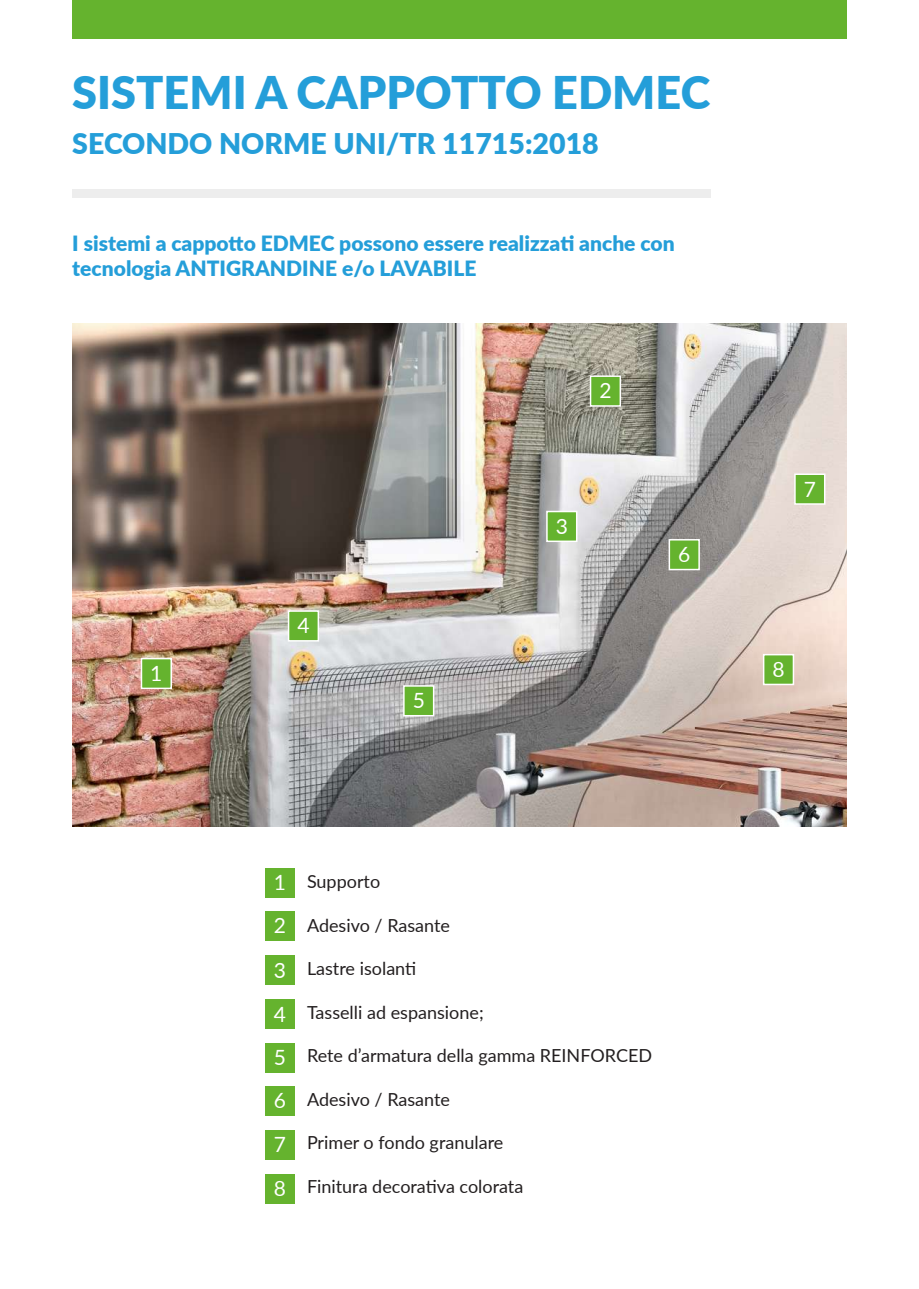
<style>
.page{position:relative;width:919px;height:1289px;background:#fff}
.page>*{position:absolute;margin:0;border:0;box-sizing:border-box;transform-origin:0 0}
.t1{font:900 45px "Lato";color:#249ed9}
.t2{font:900 28.5px "Lato";color:#249ed9}
.t3{font:900 21px/25.2px "Lato";color:#249ed9}
.t4{font:21px/43.8px "Lato";color:#fff;text-align:justify}
.t5{font:18px "Lato";color:#231f20}
</style>
<div class="page">
<div style="left:72px;top:189px;width:638px;height:9px;background:#ededed"></div>
<img style="left:72px;top:323px;width:774px;height:503px">
<div style="left:72px;top:0;width:774px;height:38px;background:#65b32e"></div>
<div style="left:141px;top:658px;width:31px;height:31px;background:#65b32e;border:2px solid #fff"></div>
<div style="left:589px;top:375px;width:32px;height:32px;background:#65b32e;border:2px solid #fff"></div>
<div style="left:546px;top:511px;width:31px;height:31px;background:#65b32e;border:2px solid #fff"></div>
<div style="left:288px;top:610px;width:31px;height:31px;background:#65b32e;border:2px solid #fff"></div>
<div style="left:403px;top:685px;width:31px;height:31px;background:#65b32e;border:2px solid #fff"></div>
<div style="left:668px;top:539px;width:31px;height:31px;background:#65b32e;border:2px solid #fff"></div>
<div style="left:794px;top:473px;width:31px;height:32px;background:#65b32e;border:2px solid #fff"></div>
<div style="left:762px;top:654px;width:32px;height:31px;background:#65b32e;border:2px solid #fff"></div>
<div style="left:265px;top:867px;width:29px;height:30px;background:#65b32e"></div>
<div style="left:265px;top:911px;width:29px;height:29px;background:#65b32e"></div>
<div style="left:265px;top:955px;width:29px;height:30px;background:#65b32e"></div>
<div style="left:265px;top:999px;width:29px;height:30px;background:#65b32e"></div>
<div style="left:265px;top:1042px;width:29px;height:30px;background:#65b32e"></div>
<div style="left:265px;top:1085px;width:29px;height:30px;background:#65b32e"></div>
<div style="left:265px;top:1130px;width:29px;height:29px;background:#65b32e"></div>
<div style="left:265px;top:1174px;width:29px;height:29px;background:#65b32e"></div>
<h1 class="t1" style="left:72px;top:58px;width:639px">SISTEMI A CAPPOTTO EDMEC</h1>
<h2 class="t2" style="left:72px;top:122px;width:528px">SECONDO NORME UNI/TR 11715:2018</h2>
<p class="t3" style="left:72px;top:229px;width:604px">I sistemi a cappotto EDMEC possono essere realizzati anche con tecnologia ANTIGRANDINE e/o LAVABILE</p>
<p class="t4" style="left:150px;top:650px;width:14px">1</p>
<p class="t4" style="left:297px;top:603px;width:14px">4</p>
<p class="t4" style="left:412px;top:677px;width:14px">5</p>
<p class="t4" style="left:599px;top:368px;width:14px">2</p>
<p class="t4" style="left:555px;top:503px;width:14px">3</p>
<p class="t4" style="left:678px;top:531px;width:14px">6</p>
<p class="t4" style="left:803px;top:466px;width:14px">7</p>
<p class="t4" style="left:772px;top:646px;width:14px">8</p>
<p class="t4" style="left:274px;top:859px;width:14px">1<br>2<br>3<br>4<br>5<br>6<br>7<br>8</p>
<p class="t5" style="left:307px;top:868px;width:75px">Supporto</p>
<p class="t5" style="left:307px;top:912px;width:144px">Adesivo / Rasante</p>
<p class="t5" style="left:307px;top:955px;width:111px">Lastre isolanti</p>
<p class="t5" style="left:307px;top:999px;width:178px">Tasselli ad espansione;</p>
<p class="t5" style="left:307px;top:1042px;width:346px">Rete d’armatura della gamma REINFORCED</p>
<p class="t5" style="left:307px;top:1086px;width:144px">Adesivo / Rasante</p>
<p class="t5" style="left:307px;top:1129px;width:198px">Primer o fondo granulare</p>
<p class="t5" style="left:307px;top:1173px;width:218px">Finitura decorativa colorata</p>
</div>
